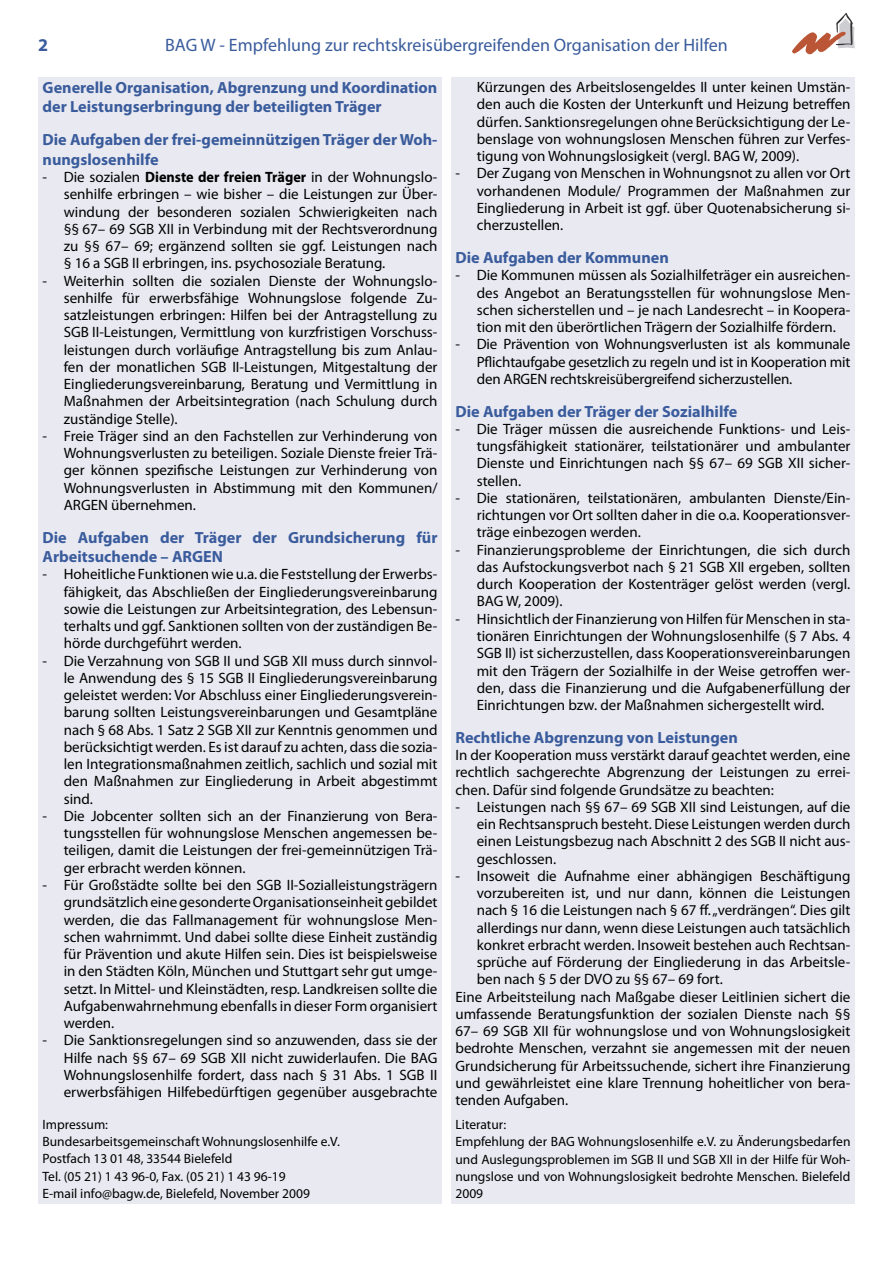
<style>
.page{position:relative;width:893px;height:1263px;background:#fff}
.page>*{position:absolute;margin:0;border:0;box-sizing:border-box;transform-origin:0 0}
.t1{font:18px "Myriad Pro";color:#3a5c9c}
.t2{font:700 18px "Myriad Pro";color:#3a5c9c}
.Headline{font:700 16.2px/19.5px "Myriad Pro";color:#3a5c9c}
.Haupttext{font:15px/17.2px "Myriad Pro";color:#000;text-align:justify}
.Haupttext-2{font:13.5px/17.2px "Myriad Pro";color:#000;text-align:justify}
.s1{font-weight:700}
</style>
<div class="page">
<div style="left:38px;top:77px;width:404px;height:1126px;background:#e9e9f2"></div>
<div style="left:451px;top:77px;width:404px;height:1126px;background:#e9e9f2"></div>
<svg style="left:792px;top:13px;width:63px;height:41px"></svg>
<p class="t2" style="left:38px;top:35px;width:11px">2</p>
<p class="t1" style="left:165px;top:35px;width:564px">BAG W - Empfehlung zur rechtskreisübergreifenden Organisation der Hilfen</p>
<p class="Headline" style="left:43px;top:78px;width:396px">Generelle Organisation, Abgrenzung und Koordination der Leistungserbringung der beteiligten Träger</p>
<p class="Headline" style="left:43px;top:130px;width:396px">Die Aufgaben der frei-gemeinnützigen Träger der Woh&shy;nungslosenhilfe</p>
<p class="Haupttext" style="left:64px;top:169px;width:375px;text-indent:-21px">- Die sozialen <span class="s1">Dienste der freien Träger</span> in der Wohnungslo&shy;senhilfe erbringen – wie bisher – die Leistungen zur Über&shy;windung der besonderen sozialen Schwierigkeiten nach §§ 67– 69 SGB XII in Verbindung mit der Rechtsverordnung zu §§ 67– 69; ergänzend sollten sie ggf. Leistungen nach § 16 a SGB II erbringen, ins. psychosoziale Beratung.</p>
<p class="Haupttext" style="left:64px;top:272px;width:375px;text-indent:-21px">- Weiterhin sollten die sozialen Dienste der Wohnungslo&shy;senhilfe für erwerbsfähige Wohnungslose folgende Zu&shy;satzleistungen erbringen: Hilfen bei der Antragstellung zu SGB II-Leistungen, Vermittlung von kurzfristigen Vorschuss&shy;leistungen durch vorläufige Antragstellung bis zum Anlau&shy;fen der monatlichen SGB II-Leistungen, Mitgestaltung der Eingliederungsvereinbarung, Beratung und Vermittlung in Maßnahmen der Arbeitsintegration (nach Schulung durch zuständige Stelle).</p>
<p class="Haupttext" style="left:64px;top:427px;width:375px;text-indent:-21px">- Freie Träger sind an den Fachstellen zur Verhinderung von Wohnungsverlusten zu beteiligen. Soziale Dienste freier Trä&shy;ger können spezifische Leistungen zur Verhinderung von Wohnungsverlusten in Abstimmung mit den Kommunen/ ARGEN übernehmen.</p>
<p class="Headline" style="left:43px;top:528px;width:396px">Die Aufgaben der Träger der Grundsicherung für<br>Arbeitsuchende – ARGEN</p>
<p class="Haupttext" style="left:64px;top:566px;width:375px;text-indent:-21px">- Hoheitliche Funktionen wie u.a. die Feststellung der Erwerbs&shy;fähigkeit, das Abschließen der Eingliederungsvereinbarung sowie die Leistungen zur Arbeitsintegration, des Lebensun&shy;terhalts und ggf. Sanktionen sollten von der zuständigen Be&shy;hörde durchgeführt werden.</p>
<p class="Haupttext" style="left:64px;top:652px;width:375px;text-indent:-21px">- Die Verzahnung von SGB II und SGB XII muss durch sinnvol&shy;le Anwendung des § 15 SGB II Eingliederungsvereinbarung geleistet werden: Vor Abschluss einer Eingliederungsverein&shy;barung sollten Leistungsvereinbarungen und Gesamtpläne nach § 68 Abs. 1 Satz 2 SGB XII zur Kenntnis genommen und berücksichtigt werden. Es ist darauf zu achten, dass die sozia&shy;len Integrationsmaßnahmen zeitlich, sachlich und sozial mit den Maßnahmen zur Eingliederung in Arbeit abgestimmt sind.</p>
<p class="Haupttext" style="left:64px;top:808px;width:375px;text-indent:-21px">- Die Jobcenter sollten sich an der Finanzierung von Bera&shy;tungsstellen für wohnungslose Menschen angemessen be&shy;teiligen, damit die Leistungen der frei-gemeinnützigen Trä&shy;ger erbracht werden können.</p>
<p class="Haupttext" style="left:64px;top:877px;width:375px;text-indent:-21px">- Für Großstädte sollte bei den SGB II-Sozialleistungsträgern grundsätzlich eine gesonderte Organisationseinheit gebildet werden, die das Fallmanagement für wohnungslose Men&shy;schen wahrnimmt. Und dabei sollte diese Einheit zuständig für Prävention und akute Hilfen sein. Dies ist beispielsweise in den Städten Köln, München und Stuttgart sehr gut umge&shy;setzt. In Mittel- und Kleinstädten, resp. Landkreisen sollte die Aufgabenwahrnehmung ebenfalls in dieser Form organisiert werden.</p>
<p class="Haupttext" style="left:64px;top:1032px;width:375px;text-indent:-21px">- Die Sanktionsregelungen sind so anzuwenden, dass sie der Hilfe nach §§ 67– 69 SGB XII nicht zuwiderlaufen. Die BAG Wohnungslosenhilfe fordert, dass nach § 31 Abs. 1 SGB II erwerbsfähigen Hilfebedürftigen gegenüber ausgebrachte</p>
<p class="Haupttext" style="left:477px;top:79px;width:375px">Kürzungen des Arbeitslosengeldes II unter keinen Umstän&shy;den auch die Kosten der Unterkunft und Heizung betreffen dürfen. Sanktionsregelungen ohne Berücksichtigung der Le&shy;benslage von wohnungslosen Menschen führen zur Verfes&shy;tigung von Wohnungslosigkeit (vergl. BAG W, 2009).</p>
<p class="Haupttext" style="left:477px;top:165px;width:375px;text-indent:-21px">- Der Zugang von Menschen in Wohnungsnot zu allen vor Ort vorhandenen Module/ Programmen der Maßnahmen zur Eingliederung in Arbeit ist ggf. über Quotenabsicherung si&shy;cherzustellen.</p>
<p class="Headline" style="left:455px;top:248px;width:215px">Die Aufgaben der Kommunen</p>
<p class="Haupttext" style="left:477px;top:267px;width:375px;text-indent:-21px">- Die Kommunen müssen als Sozialhilfeträger ein ausreichen&shy;des Angebot an Beratungsstellen für wohnungslose Men&shy;schen sicherstellen und – je nach Landesrecht – in Koopera&shy;tion mit den überörtlichen Trägern der Sozialhilfe fördern.</p>
<p class="Haupttext" style="left:477px;top:336px;width:375px;text-indent:-21px">- Die Prävention von Wohnungsverlusten ist als kommunale Pflichtaufgabe gesetzlich zu regeln und ist in Kooperation mit den ARGEN rechtskreisübergreifend sicherzustellen.</p>
<p class="Headline" style="left:455px;top:402px;width:283px">Die Aufgaben der Träger der Sozialhilfe</p>
<p class="Haupttext" style="left:477px;top:421px;width:375px;text-indent:-21px">- Die Träger müssen die ausreichende Funktions- und Leis&shy;tungsfähigkeit stationärer, teilstationärer und ambulanter Dienste und Einrichtungen nach §§ 67– 69 SGB XII sicher&shy;stellen.</p>
<p class="Haupttext" style="left:477px;top:490px;width:375px;text-indent:-21px">- Die stationären, teilstationären, ambulanten Dienste/Ein&shy;richtungen vor Ort sollten daher in die o.a. Kooperationsver&shy;träge einbezogen werden.</p>
<p class="Haupttext" style="left:477px;top:541px;width:375px;text-indent:-21px">- Finanzierungsprobleme der Einrichtungen, die sich durch das Aufstockungsverbot nach § 21 SGB XII ergeben, sollten durch Kooperation der Kostenträger gelöst werden (vergl.<br>BAG W, 2009).</p>
<p class="Haupttext" style="left:477px;top:610px;width:375px;text-indent:-21px">- Hinsichtlich der Finanzierung von Hilfen für Menschen in sta&shy;tionären Einrichtungen der Wohnungslosenhilfe (§ 7 Abs. 4<br>SGB II) ist sicherzustellen, dass Kooperationsvereinbarungen mit den Trägern der Sozialhilfe in der Weise getroffen wer&shy;den, dass die Finanzierung und die Aufgabenerfüllung der Einrichtungen bzw. der Maßnahmen sichergestellt wird.</p>
<p class="Headline" style="left:455px;top:728px;width:284px">Rechtliche Abgrenzung von Leistungen</p>
<p class="Haupttext" style="left:455px;top:747px;width:396px">In der Kooperation muss verstärkt darauf geachtet werden, eine rechtlich sachgerechte Abgrenzung der Leistungen zu errei&shy;chen. Dafür sind folgende Grundsätze zu beachten:</p>
<p class="Haupttext" style="left:477px;top:799px;width:375px;text-indent:-21px">- Leistungen nach §§ 67– 69 SGB XII sind Leistungen, auf die ein Rechtsanspruch besteht. Diese Leistungen werden durch einen Leistungsbezug nach Abschnitt 2 des SGB II nicht aus&shy;geschlossen.</p>
<p class="Haupttext" style="left:477px;top:868px;width:375px;text-indent:-21px">- Insoweit die Aufnahme einer abhängigen Beschäftigung vorzubereiten ist, und nur dann, können die Leistungen nach § 16 die Leistungen nach § 67 ff. „verdrängen“. Dies gilt allerdings nur dann, wenn diese Leistungen auch tatsächlich konkret erbracht werden. Insoweit bestehen auch Rechtsan&shy;sprüche auf Förderung der Eingliederung in das Arbeitsle&shy;ben nach § 5 der DVO zu §§ 67– 69 fort.</p>
<p class="Haupttext" style="left:455px;top:988px;width:396px">Eine Arbeitsteilung nach Maßgabe dieser Leitlinien sichert die umfassende Beratungsfunktion der sozialen Dienste nach §§ 67– 69 SGB XII für wohnungslose und von Wohnungslosigkeit bedrohte Menschen, verzahnt sie angemessen mit der neuen Grundsicherung für Arbeitssuchende, sichert ihre Finanzierung und gewährleistet eine klare Trennung hoheitlicher von bera&shy;tenden Aufgaben.</p>
<p class="Haupttext-2" style="left:43px;top:1116px;width:67px">Impressum:</p>
<p class="Haupttext-2" style="left:43px;top:1133px;width:299px">Bundesarbeitsgemeinschaft Wohnungslosenhilfe e.V.</p>
<p class="Haupttext-2" style="left:43px;top:1150px;width:191px">Postfach 13 01 48, 33544 Bielefeld</p>
<p class="Haupttext-2" style="left:43px;top:1167px;width:245px">Tel. (05 21) 1 43 96-0, Fax. (05 21) 1 43 96-19</p>
<p class="Haupttext-2" style="left:43px;top:1185px;width:269px">E-mail info@bagw.de, Bielefeld, November 2009</p>
<p class="Haupttext-2" style="left:455px;top:1116px;width:52px">Literatur:</p>
<p class="Haupttext-2" style="left:455px;top:1133px;width:396px">Empfehlung der BAG Wohnungslosenhilfe e.V. zu Änderungsbedarfen und Auslegungsproblemen im SGB II und SGB XII in der Hilfe für Woh&shy;nungslose und von Wohnungslosigkeit bedrohte Menschen. Bielefeld 2009</p>
</div>
